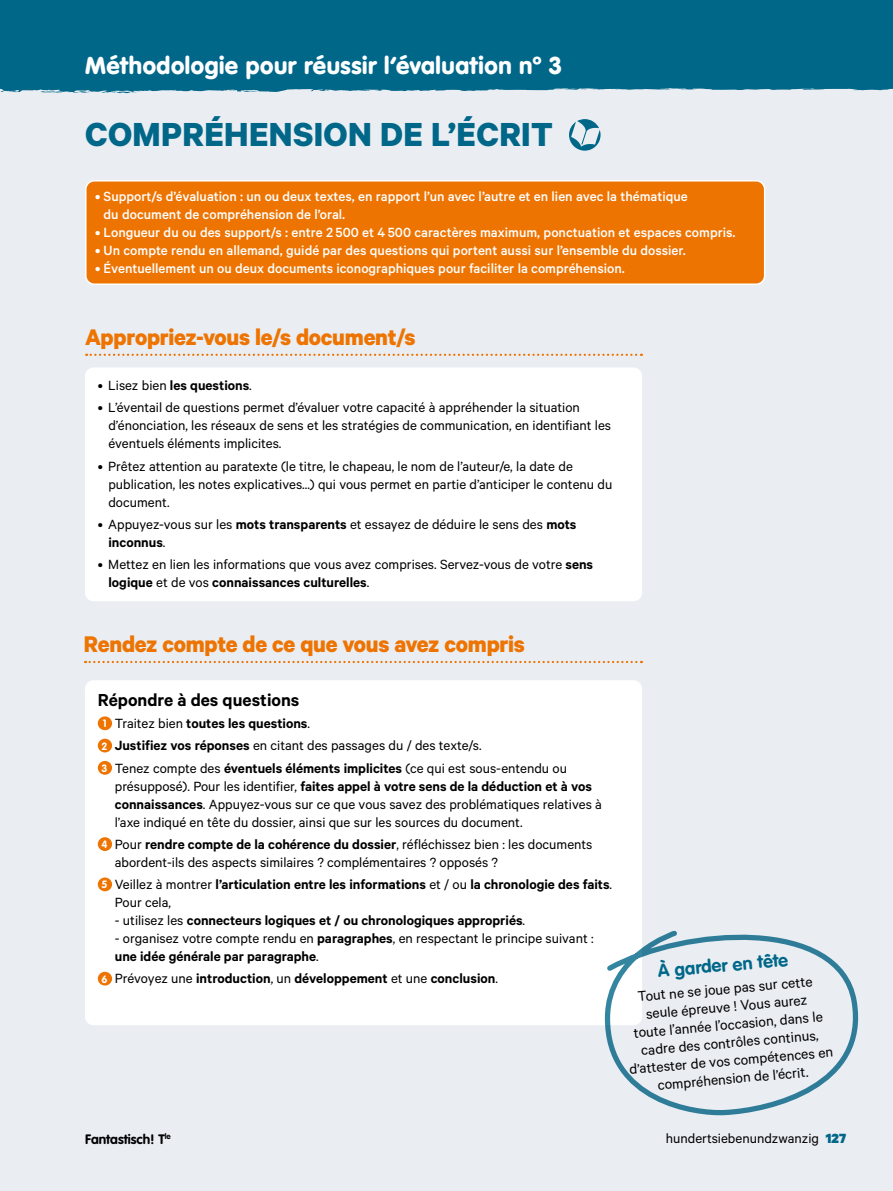
<style>
.page{position:relative;width:893px;height:1191px;background:#eaeef3}
.page>*{position:absolute;margin:0;border:0;box-sizing:border-box;transform-origin:0 0}
.BAC_T1{font:700 37.5px "Calibre";letter-spacing:.01em;color:#006789}
.BAC_T2{font:700 25.5px "Calibre";letter-spacing:-.01em;color:#ee7402}
.t1{font:900 24px "VAG Rounded Std";letter-spacing:.02em;color:#fff}
.BAC_T3{font:600 19.5px "Calibre";color:#000}
.R_titulos_recursos{font:700 18px "VAG Rounded Std";color:#006789}
.sub_enunciados_bolit{font:15.75px/18px "Calibre";color:#000;text-align:center}
.BAC_list_123{font:15px/18px "Calibre";color:#000}
.BAC_lista_caja_naran{font:500 15px/18px "Calibre";color:#fff}
.BAC_list_123-2{font:600 15px/18px "Calibre";color:#000}
.footer_number_page{font:15px "Calibre";color:#000}
.t2{font:700 13.5px "VAG Rounded Std";color:#000}
.t3{font:700 10.5px/22.2px "VAG Rounded Std";color:#fff;text-align:justify}
.s1{font-weight:400}
.s2{font-weight:600}
.s3{font-weight:900;color:#006789}
</style>
<div class="page">
<div style="left:1px;top:0;width:892px;height:93px;background:#006789"></div>
<svg style="left:0;top:0;width:1px;height:92px"></svg>
<svg style="left:569px;top:119px;width:32px;height:32px"></svg>
<div style="left:86px;top:181px;width:679px;height:103px;background:#ee7402;border-radius:9px"></div>
<div style="left:85px;top:180px;width:680px;height:105px;border:2px solid #fff;border-radius:9px"></div>
<svg style="left:86px;top:354px;width:556px;height:2px"></svg>
<div style="left:85px;top:367px;width:557px;height:234px;background:#fff;border-radius:9px"></div>
<div style="left:85px;top:680px;width:557px;height:345px;background:#fff;border-radius:9px"></div>
<div style="left:98px;top:716px;width:14px;height:14px;background:#ee7402;border-radius:50%"></div>
<div style="left:98px;top:738px;width:14px;height:14px;background:#ee7402;border-radius:50%"></div>
<div style="left:98px;top:761px;width:14px;height:13px;background:#ee7402;border-radius:50%"></div>
<div style="left:98px;top:837px;width:14px;height:14px;background:#ee7402;border-radius:50%"></div>
<div style="left:98px;top:877px;width:14px;height:14px;background:#ee7402;border-radius:50%"></div>
<div style="left:98px;top:971px;width:14px;height:14px;background:#ee7402;border-radius:50%"></div>
<svg style="left:85px;top:661px;width:557px;height:2px"></svg>
<svg style="left:604px;top:930px;width:255px;height:185px"></svg>
<h3 class="t1" style="left:85px;top:51px;width:478px">Méthodologie pour réussir l’évaluation nº 3</h3>
<p class="BAC_T1" style="left:85px;top:112px;width:469px">COMPRÉHENSION DE L’ÉCRIT</p>
<p class="BAC_lista_caja_naran" style="left:104px;top:187px;width:586px;text-indent:-9px">• Support/s d’évaluation : un ou deux textes, en rapport l’un avec l’autre et en lien avec la thématique du document de compréhension de l’oral.</p>
<p class="BAC_lista_caja_naran" style="left:95px;top:223px;width:642px">• Longueur du ou des support/s : entre 2 500 et 4 500 caractères maximum, ponctuation et espaces compris.</p>
<p class="BAC_lista_caja_naran" style="left:95px;top:241px;width:592px">• Un compte rendu en allemand, guidé par des questions qui portent aussi sur l’ensemble du dossier.</p>
<p class="BAC_lista_caja_naran" style="left:95px;top:259px;width:531px">• Éventuellement un ou deux documents iconographiques pour faciliter la compréhension.</p>
<p class="BAC_T2" style="left:85px;top:322px;width:332px">Appropriez-vous le/s document/s</p>
<p class="BAC_list_123-2" style="left:98px;top:376px;width:156px"><span class="s1">• Lisez bien</span> les questions<span class="s1">.</span></p>
<p class="BAC_list_123" style="left:108px;top:398px;width:504px;text-indent:-11px">• L’éventail de questions permet d’évaluer votre capacité à appréhender la situation d’énonciation, les réseaux de sens et les stratégies de communication, en identifiant les éventuels éléments implicites.</p>
<p class="BAC_list_123" style="left:108px;top:456px;width:505px;text-indent:-11px">• Prêtez attention au paratexte (le titre, le chapeau, le nom de l’auteur/e, la date de publication, les notes explicatives...) qui vous permet en partie d’anticiper le contenu du document.</p>
<p class="BAC_list_123" style="left:108px;top:514px;width:470px;text-indent:-11px">• Appuyez-vous sur les <span class="s2">mots transparents</span> et essayez de déduire le sens des <span class="s2">mots inconnus</span>.</p>
<p class="BAC_list_123" style="left:108px;top:555px;width:486px;text-indent:-11px">• Mettez en lien les informations que vous avez comprises. Servez-vous de votre <span class="s2">sens logique</span> et de vos <span class="s2">connaissances culturelles</span>.</p>
<p class="BAC_T2" style="left:84px;top:629px;width:442px">Rendez compte de ce que vous avez compris</p>
<p class="BAC_T3" style="left:98px;top:688px;width:203px">Répondre à des questions</p>
<p class="BAC_list_123-2" style="left:115px;top:714px;width:197px"><span class="s1">Traitez bien</span> toutes les questions<span class="s1">.</span></p>
<p class="BAC_list_123" style="left:115px;top:736px;width:368px"><span class="s2">Justifiez vos réponses</span> en citant des passages du / des texte/s.</p>
<p class="BAC_list_123" style="left:115px;top:758px;width:489px">Tenez compte des <span class="s2">éventuels éléments implicites</span> (ce qui est sous-entendu ou présupposé). Pour les identifier, <span class="s2">faites appel à votre sens de la déduction et à vos connaissances</span>. Appuyez-vous sur ce que vous savez des problématiques relatives à l’axe indiqué en tête du dossier, ainsi que sur les sources du document.</p>
<p class="BAC_list_123" style="left:115px;top:834px;width:479px">Pour <span class="s2">rendre compte de la cohérence du dossier</span>, réfléchissez bien : les documents abordent-ils des aspects similaires ? complémentaires ? opposés ?</p>
<p class="BAC_list_123-2" style="left:115px;top:875px;width:499px"><span class="s1">Veillez à montrer</span> l’articulation entre les informations <span class="s1">et / ou</span> la chronologie des faits<span class="s1">.<br>Pour cela,</span></p>
<p class="BAC_list_123-2" style="left:115px;top:911px;width:412px"><span class="s1">- utilisez les</span> connecteurs logiques et / ou chronologiques appropriés<span class="s1">.</span></p>
<p class="BAC_list_123" style="left:115px;top:929px;width:480px">- organisez votre compte rendu en <span class="s2">paragraphes</span>, en respectant le principe suivant : <span class="s2">une idée générale par paragraphe</span>.</p>
<p class="BAC_list_123-2" style="left:115px;top:969px;width:385px"><span class="s1">Prévoyez une</span> introduction<span class="s1">, un</span> développement <span class="s1">et une</span> conclusion<span class="s1">.</span></p>
<p class="t3" style="left:102px;top:713px;width:8px">1<br>2<br>3</p>
<p class="t3" style="left:102px;top:833px;width:8px">4</p>
<p class="t3" style="left:102px;top:874px;width:8px">5</p>
<p class="t3" style="left:102px;top:968px;width:8px">6</p>
<p class="t2" style="left:85px;top:1131px;width:87px">Fantastisch! T<sup>le</sup></p>
<p class="R_titulos_recursos" style="left:657px;top:960px;width:132px;rotate:-5deg">À garder en tête</p>
<p class="sub_enunciados_bolit" style="left:622px;top:988px;width:206px;rotate:-5deg">Tout ne se joue pas sur cette seule épreuve ! Vous aurez<br>toute l’année l’occasion, dans le cadre des contrôles continus, d’attester de vos compétences en compréhension de l’écrit.</p>
<p class="footer_number_page" style="left:666px;top:1129px;width:182px">hundertsiebenundzwanzig <span class="s3">127</span></p>
</div>
